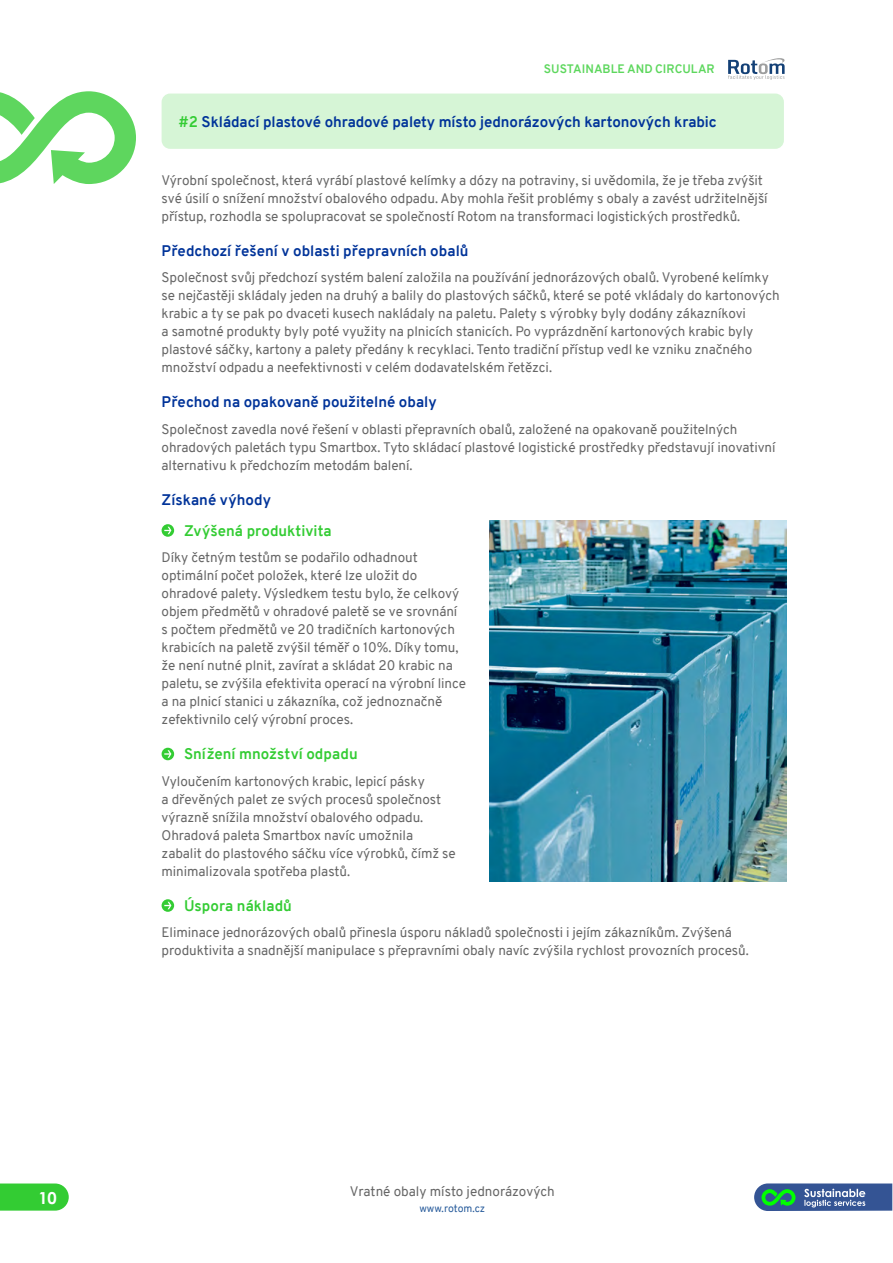
<style>
.page{position:relative;width:893px;height:1263px;background:#fff}
.page>*{position:absolute;margin:0;border:0;box-sizing:border-box;transform-origin:0 0}
.t1{font:700 16.5px "Century Gothic";color:#fff}
.t2{font:700 15px "Overpass";letter-spacing:-.005em;color:#039}
.t3{font:700 15px "Overpass";letter-spacing:.005em;color:#3c3}
.t4{font:13.5px/18px "Overpass";letter-spacing:-.005em;color:#666}
.t5{font:700 12px "Overpass";color:#5dd75d}
.t6{font:10.5px "Overpass";color:#275b9b}
.s1{color:#3c3}
</style>
<div class="page">
<svg style="left:0;top:91px;width:136px;height:93px"></svg>
<svg style="left:0;top:1183px;width:69px;height:27px;background:#3fcf3f"></svg>
<svg style="left:754px;top:1183px;width:138px;height:28px;background:#4b7897"></svg>
<svg style="left:728px;top:58px;width:57px;height:22px"></svg>
<div style="left:162px;top:94px;width:622px;height:55px;background:#d6f5d6;border-radius:9px"></div>
<svg style="left:162px;top:524px;width:12px;height:13px"></svg>
<svg style="left:164px;top:527px;width:7px;height:7px"></svg>
<div style="left:162px;top:748px;width:12px;height:12px;background:#3c3;border-radius:50%"></div>
<svg style="left:164px;top:750px;width:7px;height:8px"></svg>
<svg style="left:162px;top:899px;width:12px;height:13px"></svg>
<svg style="left:164px;top:902px;width:7px;height:7px"></svg>
<img style="left:489px;top:521px;width:298px;height:360px">
<p class="t1" style="left:38px;top:1185px;width:20px">10</p>
<p class="t5" style="left:544px;top:61px;width:172px">SUSTAINABLE AND CIRCULAR</p>
<p class="t2" style="left:179px;top:111px;width:540px"><span class="s1">#2</span> Skládací plastové ohradové palety místo jednorázových kartonových krabic</p>
<p class="t4" style="left:162px;top:171px;width:608px">Výrobní společnost, která vyrábí plastové kelímky a dózy na potraviny, si uvědomila, že je třeba zvýšit své úsilí o snížení množství obalového odpadu. Aby mohla řešit problémy s obaly a zavést udržitelnější přístup, rozhodla se spolupracovat se společností Rotom na transformaci logistických prostředků.</p>
<p class="t2" style="left:162px;top:240px;width:308px">Předchozí řešení v oblasti přepravních obalů</p>
<p class="t4" style="left:162px;top:269px;width:620px">Společnost svůj předchozí systém balení založila na používání jednorázových obalů. Vyrobené kelímky se nejčastěji skládaly jeden na druhý a balily do plastových sáčků, které se poté vkládaly do kartonových krabic a ty se pak po dvaceti kusech nakládaly na paletu. Palety s výrobky byly dodány zákazníkovi<br>a samotné produkty byly poté využity na plnicích stanicích. Po vyprázdnění kartonových krabic byly plastové sáčky, kartony a palety předány k recyklaci. Tento tradiční přístup vedl ke vzniku značného množství odpadu a neefektivnosti v celém dodavatelském řetězci.</p>
<p class="t2" style="left:162px;top:391px;width:277px">Přechod na opakovaně použitelné obaly</p>
<p class="t4" style="left:162px;top:420px;width:615px">Společnost zavedla nové řešení v oblasti přepravních obalů, založené na opakovaně použitelných ohradových paletách typu Smartbox. Tyto skládací plastové logistické prostředky představují inovativní alternativu k předchozím metodám balení.</p>
<p class="t2" style="left:162px;top:489px;width:111px">Získané výhody</p>
<p class="t3" style="left:184px;top:520px;width:149px">Zvýšená produktivita</p>
<p class="t4" style="left:162px;top:548px;width:306px">Díky četným testům se podařilo odhadnout optimální počet položek, které lze uložit do ohradové palety. Výsledkem testu bylo, že celkový objem předmětů v ohradové paletě se ve srovnání s počtem předmětů ve 20 tradičních kartonových krabicích na paletě zvýšil téměř o 10%. Díky tomu, že není nutné plnit, zavírat a skládat 20 krabic na paletu, se zvýšila efektivita operací na výrobní lince a na plnicí stanici u zákazníka, což jednoznačně zefektivnilo celý výrobní proces.</p>
<p class="t3" style="left:184px;top:743px;width:175px">Snížení množství odpadu</p>
<p class="t4" style="left:162px;top:772px;width:296px">Vyloučením kartonových krabic, lepicí pásky<br>a dřevěných palet ze svých procesů společnost výrazně snížila množství obalového odpadu.<br>Ohradová paleta Smartbox navíc umožnila zabalit do plastového sáčku více výrobků, čímž se minimalizovala spotřeba plastů.</p>
<p class="t3" style="left:184px;top:895px;width:109px">Úspora nákladů</p>
<p class="t4" style="left:162px;top:924px;width:589px">Eliminace jednorázových obalů přinesla úsporu nákladů společnosti i jejím zákazníkům. Zvýšená produktivita a snadnější manipulace s přepravními obaly navíc zvýšila rychlost provozních procesů.</p>
<p class="t4" style="left:350px;top:1182px;width:207px">Vratné obaly místo jednorázových</p>
<p class="t6" style="left:419px;top:1200px;width:67px">www.rotom.cz</p>
</div>
